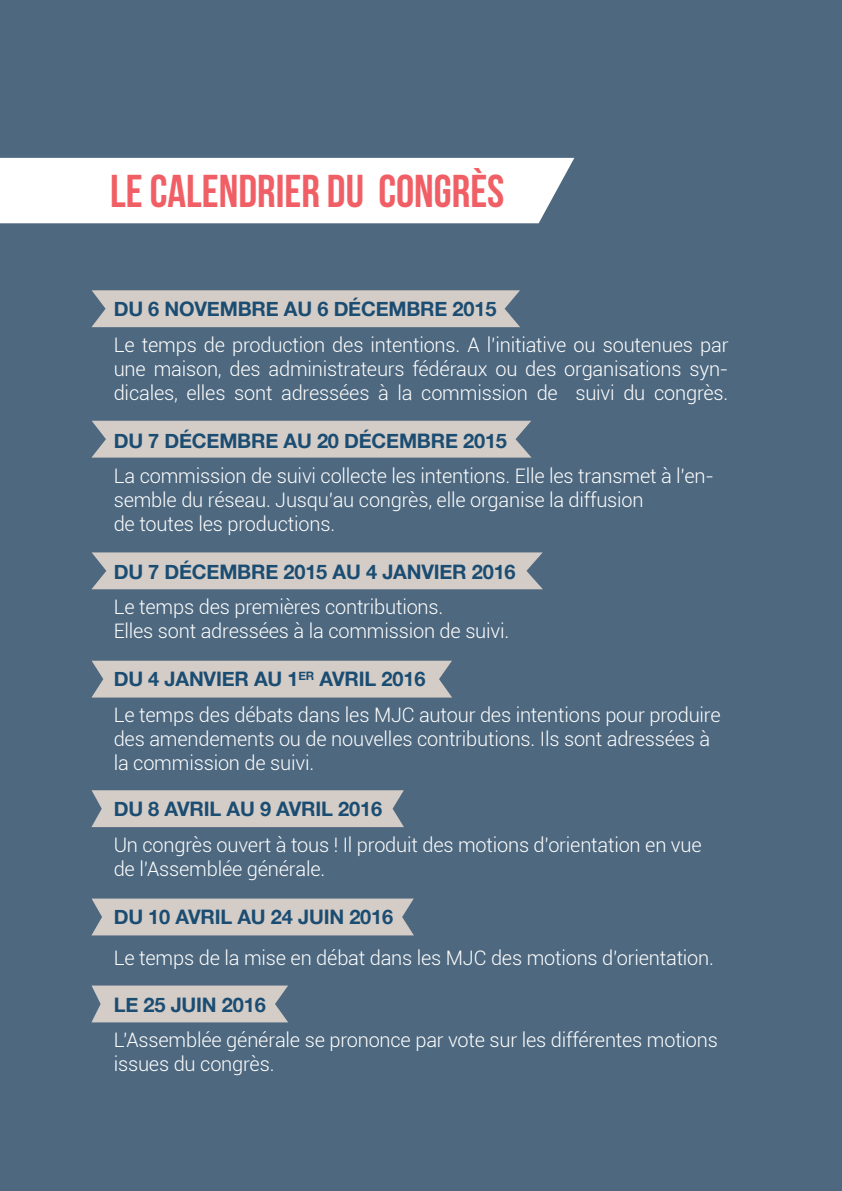
<style>
.page{position:relative;width:842px;height:1191px;background:#4d687f}
.page>*{position:absolute;margin:0;border:0;box-sizing:border-box;transform-origin:0 0}
.t1{font:46px "Bebas Neue";color:#f05f65}
.t2{font:300 20px/24px "Roboto";letter-spacing:-.01em;color:#fff}
.t3{font:700 20px "Helvetica Neue";letter-spacing:-.01em;color:#1b4d72}
</style>
<div class="page">
<div style="left:0;top:158px;width:574px;height:65px;background:#fff"></div>
<div style="left:91px;top:290px;width:429px;height:37px;background:#d4ccc7"></div>
<div style="left:92px;top:421px;width:439px;height:36px;background:#d4ccc7"></div>
<div style="left:91px;top:552px;width:452px;height:37px;background:#d4ccc7"></div>
<div style="left:91px;top:660px;width:361px;height:37px;background:#d4ccc7"></div>
<div style="left:91px;top:898px;width:323px;height:37px;background:#d4ccc7"></div>
<svg style="left:91px;top:985px;width:197px;height:37px;background:#cac4c1"></svg>
<div style="left:91px;top:790px;width:313px;height:37px;background:#d4ccc7"></div>
<h1 class="t1" style="left:110px;top:166px;width:396px">LE CALENDRIER DU CONGRÈS</h1>
<p class="t3" style="left:114px;top:297px;width:80px">DU 6 NOVE</p>
<p class="t3" style="left:220px;top:297px;width:278px">MBRE AU 6 DÉCEMBRE 2015</p>
<p class="t2" style="left:114px;top:332px;width:616px;text-align:justify">Le temps de production des intentions. A l’initiative ou soutenues par une maison, des administrateurs fédéraux ou des organisations syn&shy;dicales, elles sont adressées à la commission de suivi du congrès.</p>
<p class="t3" style="left:114px;top:428px;width:395px">DU 7 DÉCEMBRE AU 20 DÉCEMBRE 2015</p>
<p class="t2" style="left:114px;top:463px;width:601px">La commission de suivi collecte les intentions. Elle les transmet à l’en&shy;semble du réseau. Jusqu’au congrès, elle organise la diffusion<br>de toutes les productions.</p>
<p class="t3" style="left:114px;top:559px;width:404px">DU 7 DÉCEMBRE 2015 AU 4 JANVIER 2016</p>
<p class="t2" style="left:114px;top:594px;width:397px">Le temps des premières contributions.<br>Elles sont adressées à la commission de suivi.</p>
<p class="t3" style="left:114px;top:667px;width:313px">DU 4 JANVIER AU 1<sup>ER</sup> AVRIL 2016</p>
<p class="t2" style="left:114px;top:702px;width:608px">Le temps des débats dans les MJC autour des intentions pour produire des amendements ou de nouvelles contributions. Ils sont adressées à la commission de suivi.</p>
<p class="t3" style="left:114px;top:797px;width:270px">DU 8 AVRIL AU 9 AVRIL 2016</p>
<p class="t2" style="left:114px;top:832px;width:589px">Un congrès ouvert à tous ! Il produit des motions d’orientation en vue de l’Assemblée générale.</p>
<p class="t3" style="left:114px;top:904px;width:281px">DU 10 AVRIL AU 24 JUIN 2016</p>
<p class="t2" style="left:114px;top:945px;width:602px">Le temps de la mise en débat dans les MJC des motions d’orientation.</p>
<p class="t3" style="left:114px;top:992px;width:154px">LE 25 JUIN 2016</p>
<p class="t2" style="left:114px;top:1027px;width:606px">L’Assemblée générale se prononce par vote sur les différentes motions issues du congrès.</p>
</div>
